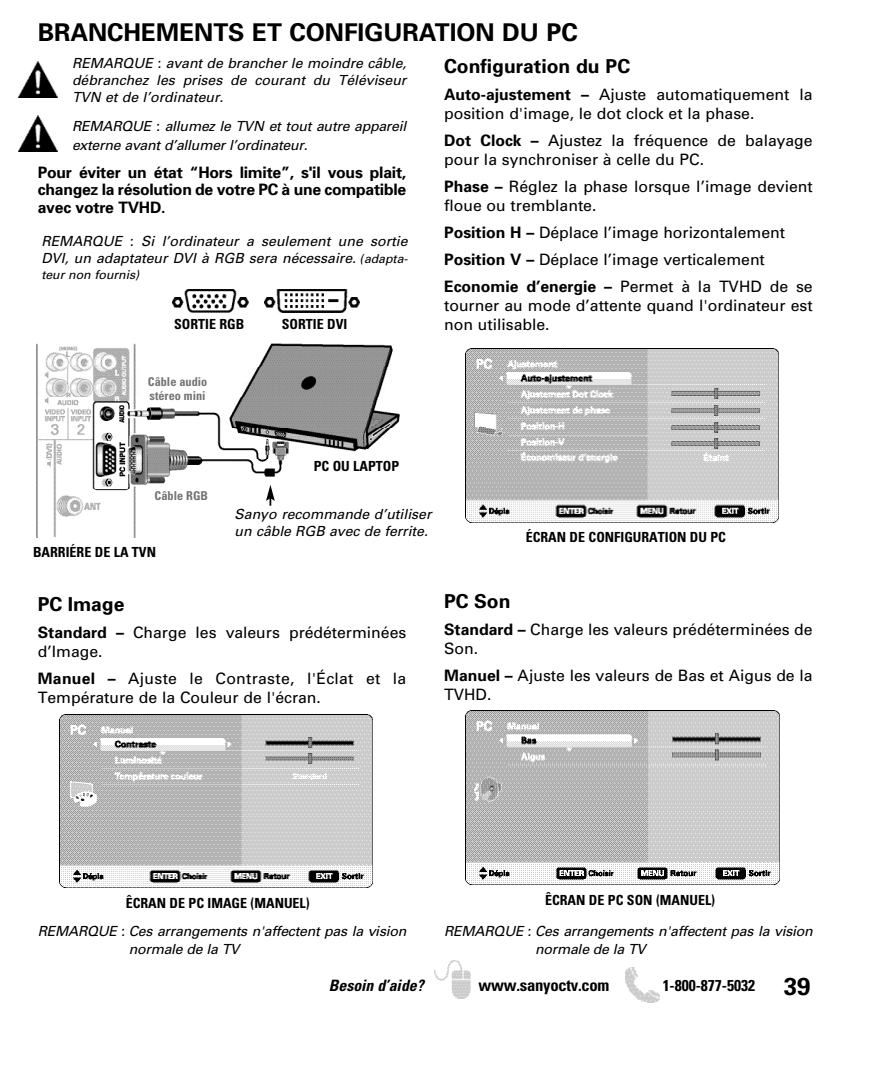
<style>
.page{position:relative;width:882px;height:1071px;background:#fff}
.page>*{position:absolute;margin:0;border:0;box-sizing:border-box;transform-origin:0 0}
.t1{font:700 24.5px "Univers";color:#000}
.t2{font:700 19.25px "Univers";color:#000}
.t3{font:700 condensed 16.62px "Univers";letter-spacing:-.015em;color:#000}
.t4{font:15.75px/19.2px "Univers";color:#000}
.t5{font:700 15.75px/17.5px "Univers";letter-spacing:-.015em;color:#000;text-align:justify}
.t6{font:700 condensed 15.75px "Univers";color:#000}
.t7{font:italic 700 condensed 15.75px "Univers";color:#000}
.t8{font:italic 14px/16.8px "Univers";letter-spacing:-.015em;color:#000}
.t9{font:700 condensed 14px "Univers";color:#000}
.t10{font:700 condensed 12.25px/14px "Univers";color:#737373}
.t11{font:italic 12.25px "Univers";color:#000}
.s1{font-size:12.25px}
.s2{font-weight:700}
.s3{font-stretch:normal;font-size:24.5px}
</style>
<div class="page">
<img style="left:435px;top:961px;width:36px;height:38px">
<img style="left:625px;top:967px;width:35px;height:35px">
<img style="left:59px;top:714px;width:314px;height:103px">
<img style="left:59px;top:817px;width:314px;height:71px">
<img style="left:466px;top:711px;width:314px;height:102px">
<img style="left:466px;top:813px;width:314px;height:72px">
<img style="left:465px;top:348px;width:314px;height:103px">
<img style="left:465px;top:451px;width:314px;height:72px">
<img style="left:19px;top:61px;width:38px;height:36px">
<img style="left:19px;top:116px;width:38px;height:36px">
<img style="left:36px;top:343px;width:357px;height:24px">
<img style="left:36px;top:367px;width:364px;height:170px">
<img style="left:264px;top:290px;width:95px;height:22px">
<img style="left:172px;top:289px;width:76px;height:23px">
<svg style="left:266px;top:485px;width:9px;height:21px"></svg>
<h1 class="t1" style="left:38px;top:23px;width:541px">BRANCHEMENTS ET CONFIGURATION DU PC</h1>
<p class="t8" style="left:72px;top:56px;width:336px;text-align:justify">REMARQUE : avant de brancher le moindre câble, débranchez les prises de courant du Téléviseur TVN et de l’ordinateur.</p>
<p class="t8" style="left:72px;top:118px;width:336px;line-height:19.2px">REMARQUE : allumez le TVN et tout autre appareil externe avant d’allumer l’ordinateur.</p>
<p class="t5" style="left:38px;top:165px;width:370px">Pour éviter un état “Hors limite”, s'il vous plait, changez la résolution de votre PC à une compatible avec votre TVHD.</p>
<p class="t8" style="left:41px;top:234px;width:368px">REMARQUE : Si l’ordinateur a seulement une sortie<br>DVI, un adaptateur DVI à RGB sera nécessaire. <span class="s1">(adapta-</span></p>
<p class="t11" style="left:41px;top:270px;width:99px">teur non fournis)</p>
<p class="t9" style="left:174px;top:318px;width:72px">SORTIE RGB</p>
<p class="t9" style="left:282px;top:318px;width:67px">SORTIE DVI</p>
<p class="t10" style="left:148px;top:375px;width:61px">Câble audio stéreo mini</p>
<p class="t2" style="left:444px;top:59px;width:188px">Configuration du PC</p>
<p class="t4" style="left:444px;top:86px;width:370px"><span class="s2">Auto-ajustement –</span> Ajuste automatiquement la position d'image, le dot clock et la phase.</p>
<p class="t4" style="left:444px;top:132px;width:370px"><span class="s2">Dot Clock –</span> Ajustez la fréquence de balayage pour la synchroniser à celle du PC.</p>
<p class="t4" style="left:444px;top:178px;width:370px"><span class="s2">Phase –</span> Réglez la phase lorsque l’image devient floue ou tremblante.</p>
<p class="t4" style="left:444px;top:221px;width:370px;line-height:26.8px"><span class="s2">Position H –</span> Déplace l’image horizontalement<br><span class="s2">Position V –</span> Déplace l’image verticalement<br><span class="s2">Economie d’energie –</span> Permet à la TVHD de se</p>
<p class="t4" style="left:444px;top:297px;width:370px">tourner au mode d’attente quand l'ordinateur est non utilisable.</p>
<p class="t10" style="left:155px;top:490px;width:55px">Câble RGB</p>
<p class="t9" style="left:33px;top:547px;width:125px">BARRIÉRE DE LA TVN</p>
<p class="t9" style="left:314px;top:461px;width:87px">PC OU LAPTOP</p>
<p class="t8" style="left:235px;top:507px;width:198px">Sanyo recommande d’utiliser un câble RGB avec de ferrite.</p>
<p class="t9" style="left:526px;top:532px;width:202px">ÉCRAN DE CONFIGURATION DU PC</p>
<p class="t2" style="left:38px;top:597px;width:88px">PC Image</p>
<p class="t4" style="left:38px;top:624px;width:370px"><span class="s2">Standard –</span> Charge les valeurs prédéterminées d’Image.</p>
<p class="t4" style="left:38px;top:670px;width:370px"><span class="s2">Manuel –</span> Ajuste le Contraste, l'Éclat et la<br>Température de la Couleur de l'écran.</p>
<p class="t2" style="left:444px;top:594px;width:68px">PC Son</p>
<p class="t4" style="left:444px;top:621px;width:370px"><span class="s2">Standard –</span> Charge les valeurs prédéterminées de<br>Son.</p>
<p class="t4" style="left:444px;top:667px;width:370px"><span class="s2">Manuel –</span> Ajuste les valeurs de Bas et Aigus de la<br>TVHD.</p>
<p class="t9" style="left:126px;top:898px;width:186px">ÊCRAN DE PC IMAGE (MANUEL)</p>
<p class="t9" style="left:545px;top:895px;width:172px">ÊCRAN DE PC SON (MANUEL)</p>
<p class="t8" style="left:129px;top:924px;width:279px;line-height:17.5px;text-indent:-91px">REMARQUE : Ces arrangements n'affectent pas la vision normale de la TV</p>
<p class="t8" style="left:535px;top:924px;width:279px;line-height:17.5px;text-indent:-91px">REMARQUE : Ces arrangements n'affectent pas la vision normale de la TV</p>
<p class="t7" style="left:329px;top:980px;width:96px">Besoin d’aide?</p>
<p class="t3" style="left:478px;top:979px;width:133px">www.sanyoctv.com</p>
<p class="t6" style="left:663px;top:980px;width:150px">1-800-877-5032 <span class="s3">39</span></p>
</div>
